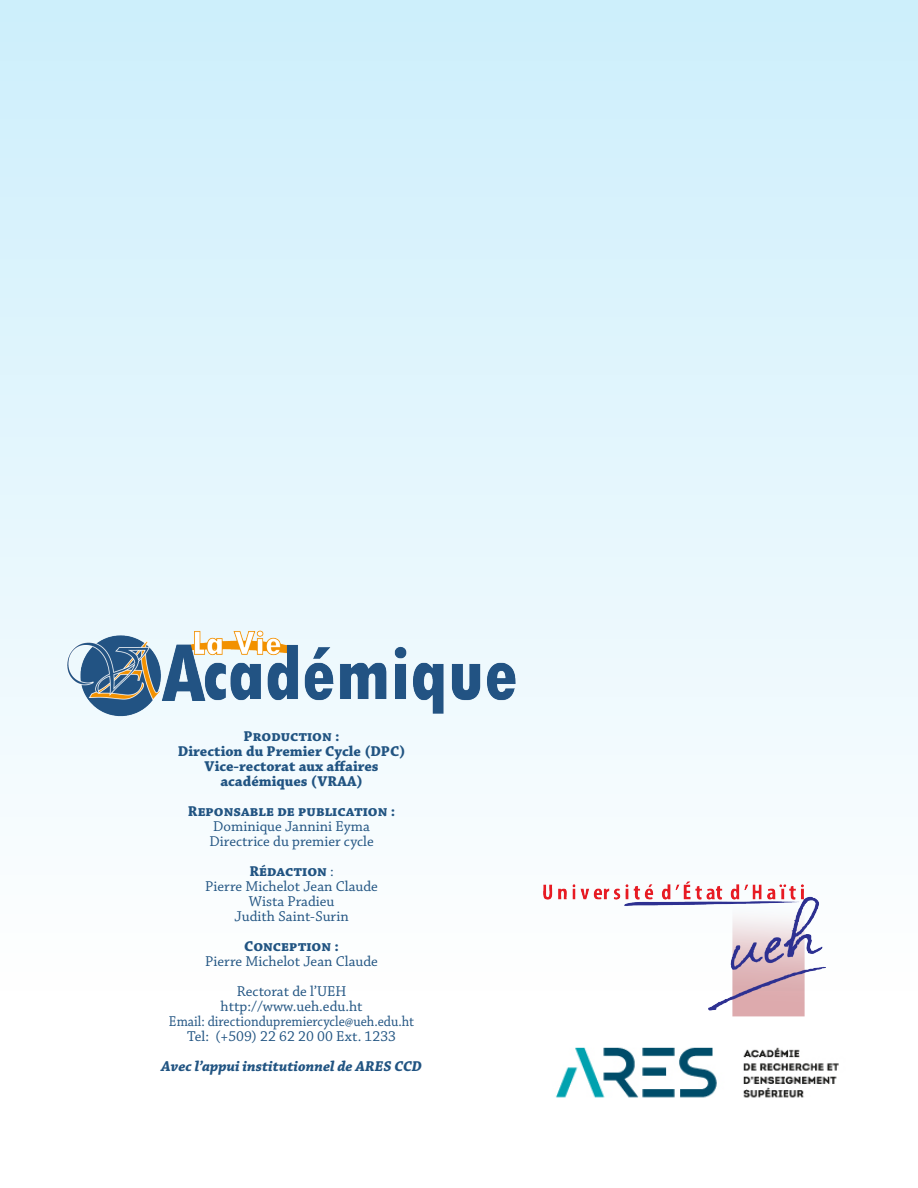
<style>
.page{position:relative;width:918px;height:1188px;background:#fff}
.page>*{position:absolute;margin:0;border:0;box-sizing:border-box;transform-origin:0 0}
.t1{font:15px "Chaparral Pro";color:#215482}
.t2{font:700 15px "Chaparral Pro";color:#215482}
.t3{font:15px "Chaparral Pro";color:#215482;scale:.92 1}
.t4{font:italic 700 15px "Chaparral Pro";color:#215482}
.s1{font-weight:400}
</style>
<div class="page">
<div style="left:0;top:0;width:918px;height:1188px;background:linear-gradient(to bottom,#ceeffb,#fff)"></div>
<img style="left:64px;top:620px;width:462px;height:110px">
<img style="left:520px;top:868px;width:332px;height:151px">
<img style="left:518px;top:1024px;width:336px;height:92px">
<p class="t2" style="left:244px;top:728px;width:98px">Production :</p>
<p class="t2" style="left:178px;top:743px;width:229px">Direction du Premier Cycle (DPC)</p>
<p class="t2" style="left:205px;top:758px;width:175px">Vice-rectorat aux affaires</p>
<p class="t2" style="left:220px;top:773px;width:144px">académiques (VRAA)</p>
<p class="t2" style="left:188px;top:803px;width:209px">Reponsable de publication :</p>
<p class="t1" style="left:213px;top:818px;width:158px">Dominique Jannini Eyma</p>
<p class="t1" style="left:210px;top:833px;width:166px">Directrice du premier cycle</p>
<p class="t2" style="left:249px;top:863px;width:86px">Rédaction <span class="s1">:</span></p>
<p class="t1" style="left:205px;top:878px;width:174px">Pierre Michelot Jean Claude</p>
<p class="t1" style="left:249px;top:893px;width:87px">Wista Pradieu</p>
<p class="t1" style="left:234px;top:908px;width:116px">Judith Saint-Surin</p>
<p class="t2" style="left:244px;top:938px;width:96px">Conception :</p>
<p class="t1" style="left:205px;top:953px;width:174px">Pierre Michelot Jean Claude</p>
<p class="t1" style="left:237px;top:983px;width:111px">Rectorat de l’UEH</p>
<p class="t1" style="left:221px;top:998px;width:143px">http://www.ueh.edu.ht</p>
<p class="t3" style="left:169px;top:1013px;width:268px">Email: directiondupremiercycle@ueh.edu.ht</p>
<p class="t1" style="left:187px;top:1028px;width:210px">Tel: (+509) 22 62 20 00 Ext. 1233</p>
<p class="t4" style="left:161px;top:1058px;width:262px">Avec l’appui institutionnel de ARES CCD</p>
</div>
